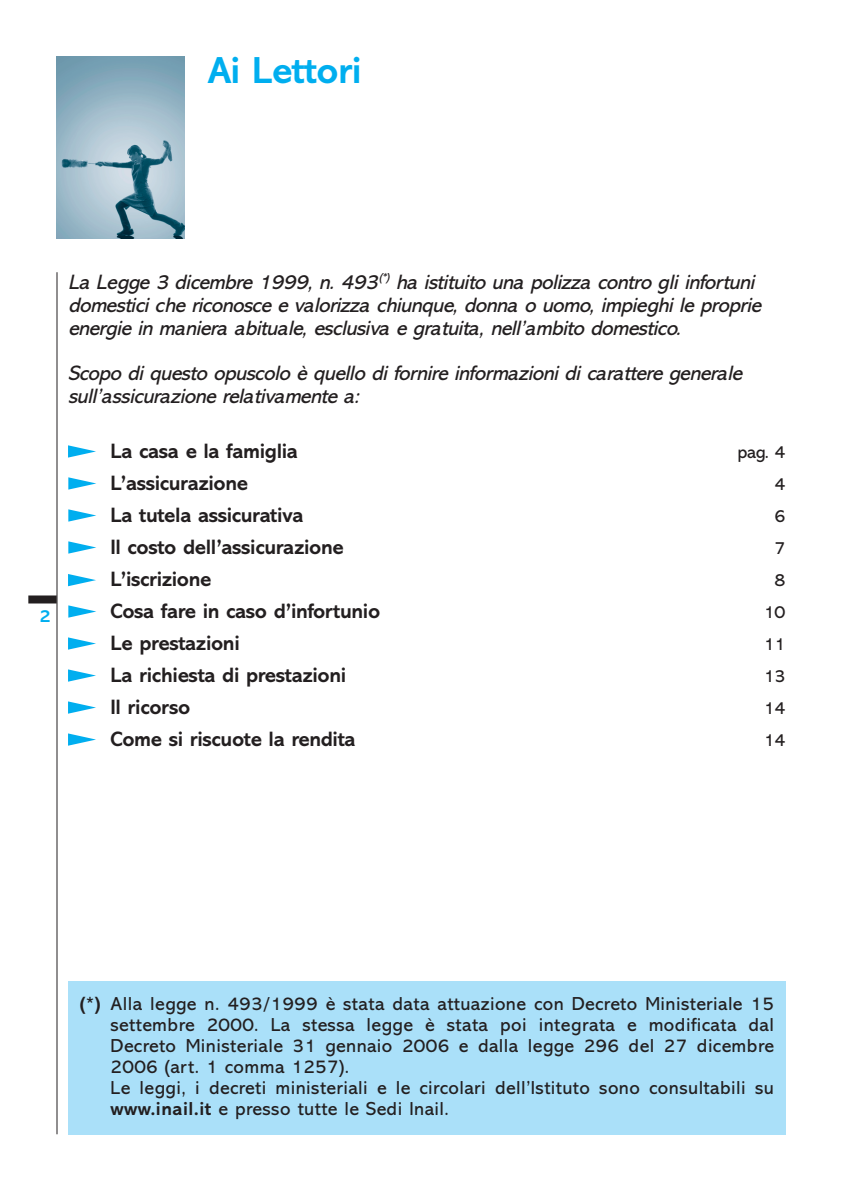
<style>
.page{position:relative;width:842px;height:1191px;background:#fff}
.page>*{position:absolute;margin:0;border:0;box-sizing:border-box;transform-origin:0 0}
.t1{font:700 38px "Abadi";letter-spacing:-.02em;color:#00aeef}
.t2{font:italic 21px/22.8px "Abadi";color:#231f20}
.t3{font:700 21px "Abadi";letter-spacing:-.02em;color:#231f20}
.t4{font:19px/21px "Abadi";letter-spacing:.02em;color:#231f20}
.t5{font:18px "Abadi";letter-spacing:-.02em;color:#231f20}
.t6{font:700 18px "Abadi";color:#00aeef}
.s1{font-weight:700}
</style>
<div class="page">
<div style="left:28px;top:595px;width:29px;height:8px;background:#231f20"></div>
<div style="left:68px;top:981px;width:717px;height:153px;background:#aae0f9"></div>
<hr style="left:56px;top:272px;width:1px;height:862px;background:#231f20">
<svg style="left:68px;top:445px;width:28px;height:12px"></svg>
<svg style="left:68px;top:477px;width:28px;height:12px"></svg>
<svg style="left:68px;top:509px;width:28px;height:12px"></svg>
<svg style="left:68px;top:541px;width:28px;height:12px"></svg>
<svg style="left:68px;top:574px;width:28px;height:12px"></svg>
<svg style="left:68px;top:605px;width:28px;height:12px"></svg>
<svg style="left:68px;top:637px;width:28px;height:12px"></svg>
<svg style="left:68px;top:669px;width:28px;height:12px"></svg>
<svg style="left:68px;top:701px;width:28px;height:12px"></svg>
<svg style="left:68px;top:733px;width:28px;height:12px"></svg>
<img style="left:57px;top:57px;width:127px;height:181px">
<h1 class="t1" style="left:208px;top:57px;width:155px">Ai Lettori</h1>
<p class="t6" style="left:40px;top:610px;width:13px">2</p>
<p class="t2" style="left:68px;top:273px;width:698px">La Legge 3 dicembre 1999, n. 493<sup>(*)</sup> ha istituito una polizza contro gli infortuni domestici che riconosce e valorizza chiunque, donna o uomo, impieghi le proprie energie in maniera abituale, esclusiva e gratuita, nell’ambito domestico.</p>
<p class="t2" style="left:68px;top:364px;width:679px">Scopo di questo opuscolo è quello di fornire informazioni di carattere generale sull’assicurazione relativamente a:</p>
<p class="t3" style="left:111px;top:443px;width:189px">La casa e la famiglia</p>
<p class="t5" style="left:737px;top:446px;width:49px">pag. 4</p>
<p class="t3" style="left:111px;top:475px;width:139px">L’assicurazione</p>
<p class="t5" style="left:774px;top:478px;width:12px">4</p>
<p class="t3" style="left:111px;top:507px;width:194px">La tutela assicurativa</p>
<p class="t5" style="left:774px;top:510px;width:12px">6</p>
<p class="t3" style="left:111px;top:539px;width:235px">Il costo dell’assicurazione</p>
<p class="t5" style="left:774px;top:542px;width:12px">7</p>
<p class="t3" style="left:111px;top:571px;width:103px">L’iscrizione</p>
<p class="t5" style="left:774px;top:574px;width:12px">8</p>
<p class="t3" style="left:111px;top:603px;width:271px">Cosa fare in caso d’infortunio</p>
<p class="t5" style="left:764px;top:606px;width:23px">10</p>
<p class="t3" style="left:111px;top:635px;width:131px">Le prestazioni</p>
<p class="t5" style="left:764px;top:638px;width:23px">11</p>
<p class="t3" style="left:111px;top:667px;width:237px">La richiesta di prestazioni</p>
<p class="t5" style="left:764px;top:670px;width:23px">13</p>
<p class="t3" style="left:111px;top:699px;width:81px">Il ricorso</p>
<p class="t5" style="left:764px;top:702px;width:23px">14</p>
<p class="t3" style="left:111px;top:731px;width:247px">Come si riscuote la rendita</p>
<p class="t5" style="left:764px;top:734px;width:23px">14</p>
<p class="t4" style="left:111px;top:995px;width:665px;text-indent:-31px"><span class="s1">(*)</span> Alla legge n. 493/1999 è stata data attuazione con Decreto Ministeriale 15 settembre 2000. La stessa legge è stata poi integrata e modificata dal Decreto Ministeriale 31 gennaio 2006 e dalla legge 296 del 27 dicembre 2006 (art. 1 comma 1257).<br>Le leggi, i decreti ministeriali e le circolari dell’Istituto sono consultabili su <span class="s1">www.inail.it</span> e presso tutte le Sedi Inail.</p>
</div>
